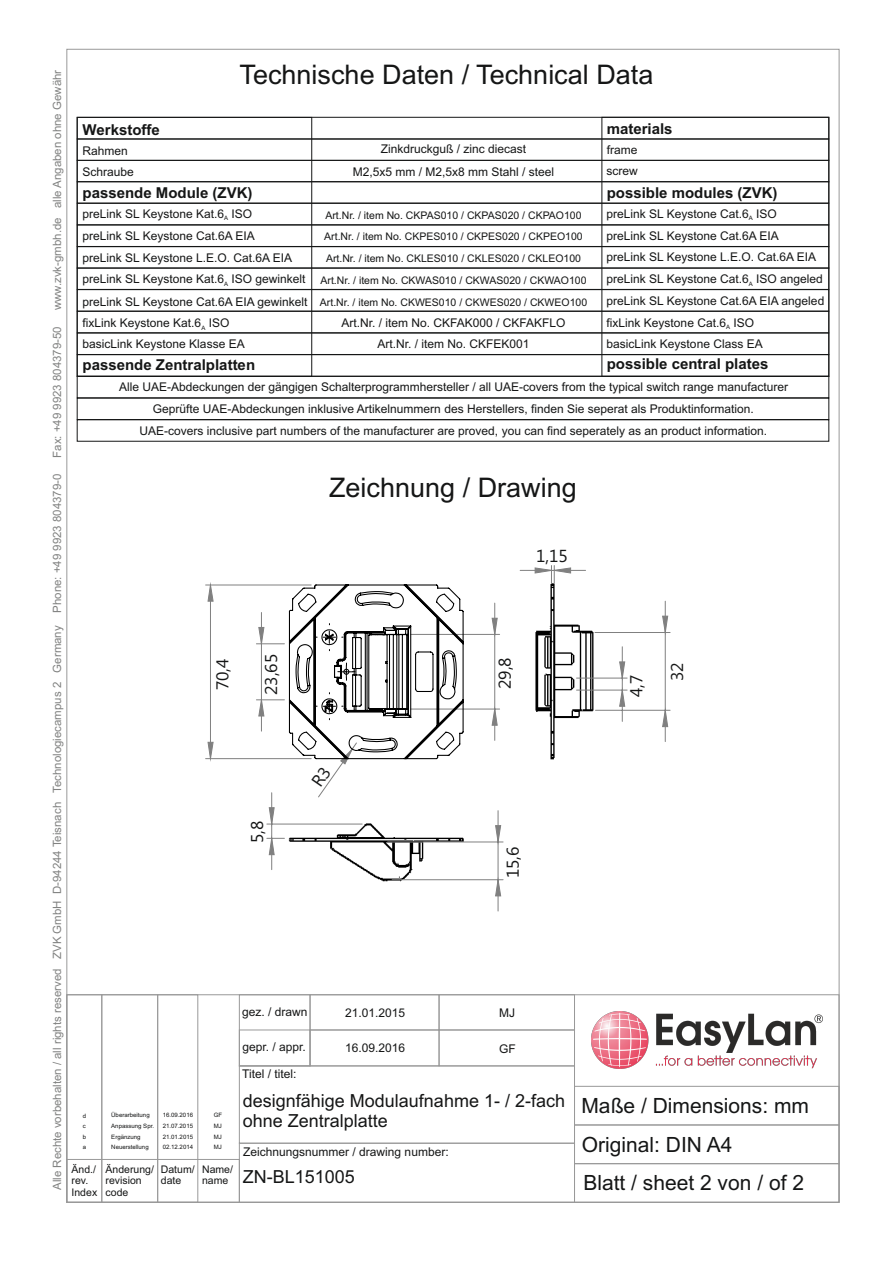
<style>
.page{position:relative;width:893px;height:1263px;background:#fff}
.page>*{position:absolute;margin:0;border:0;box-sizing:border-box;transform-origin:0 0}
.t1{font:27px "Arial";color:#151616}
.t2{font:21px/37.7px "Arial";color:#151616}
.t3{font:18px/20.1px "Arial";color:#151616}
.t4{font:17.4px "Ebrima";color:#151616}
.t5{font:17.1px "Ebrima";color:#151616}
.t6{font:700 15px "Arial";color:#151616}
.t7{font:12px/21.6px "Arial";color:#151616;text-align:center}
.t8{font:11.4px "Arial";color:#818281}
.t9{font:10.5px/11.7px "Arial";color:#151616}
.t10{font:6px "Arial";color:#151616}
.s1{font-size:12px}
</style>
<div class="page">
<div style="left:77px;top:117px;width:752px;height:22px;border:1px solid #151616"></div>
<div style="left:77px;top:160px;width:752px;height:22px;border:1px solid #151616"></div>
<div style="left:77px;top:181px;width:752px;height:23px;border:1px solid #151616"></div>
<div style="left:77px;top:203px;width:752px;height:22px;border:1px solid #151616"></div>
<div style="left:77px;top:246px;width:752px;height:23px;border:1px solid #151616"></div>
<div style="left:77px;top:267px;width:752px;height:23px;border:1px solid #151616"></div>
<div style="left:77px;top:376px;width:752px;height:22px;border:1px solid #151616"></div>
<hr style="left:206px;top:585px;width:105px;height:1px;background:#808080">
<hr style="left:206px;top:758px;width:105px;height:1px;background:#808080">
<hr style="left:595px;top:632px;width:75px;height:1px;background:#808080">
<hr style="left:595px;top:710px;width:75px;height:1px;background:#808080">
<hr style="left:498px;top:880px;width:1px;height:31px;background:#808080">
<hr style="left:520px;top:570px;width:31px;height:1px;background:#808080">
<hr style="left:554px;top:570px;width:32px;height:1px;background:#808080">
<svg style="left:208px;top:585px;width:460px;height:311px"></svg>
<svg style="left:534px;top:565px;width:37px;height:19px"></svg>
<div style="left:77px;top:419px;width:752px;height:23px;border:1px solid #151616"></div>
<div style="left:574px;top:1163px;width:265px;height:40px;border:1px solid #999"></div>
<div style="left:574px;top:1124px;width:265px;height:40px;border:1px solid #999"></div>
<div style="left:574px;top:1086px;width:265px;height:39px;border:1px solid #999"></div>
<div style="left:239px;top:1065px;width:336px;height:78px;border:1px solid #999"></div>
<div style="left:239px;top:1143px;width:336px;height:60px;border:1px solid #999"></div>
<div style="left:239px;top:994px;width:71px;height:72px;border:1px solid #999"></div>
<div style="left:239px;top:1029px;width:71px;height:37px;border:1px solid #999"></div>
<div style="left:310px;top:994px;width:129px;height:36px;border:1px solid #999"></div>
<div style="left:310px;top:1029px;width:129px;height:37px;border:1px solid #999"></div>
<div style="left:439px;top:994px;width:136px;height:36px;border:1px solid #999"></div>
<div style="left:439px;top:1029px;width:136px;height:37px;border:1px solid #999"></div>
<div style="left:66px;top:1159px;width:174px;height:44px;border:1px solid #999"></div>
<div style="left:66px;top:994px;width:36px;height:209px;border:1px solid #999"></div>
<div style="left:101px;top:994px;width:57px;height:209px;border:1px solid #999"></div>
<div style="left:157px;top:994px;width:41px;height:209px;border:1px solid #999"></div>
<img style="left:591px;top:1011px;width:231px;height:57px">
<div style="left:77px;top:289px;width:752px;height:23px;border:1px solid #151616"></div>
<div style="left:77px;top:311px;width:752px;height:22px;border:1px solid #151616"></div>
<div style="left:77px;top:354px;width:752px;height:23px;border:1px solid #151616"></div>
<svg style="left:256px;top:584px;width:209px;height:214px"></svg>
<p class="t8" style="left:53px;top:310px;width:242px;rotate:-90deg">www.zvk-gmbh.de alle Angaben ohne Gewähr</p>
<p class="t8" style="left:53px;top:458px;width:133px;rotate:-90deg">Fax: +49 9923 804379-50</p>
<p class="t8" style="left:53px;top:1190px;width:718px;rotate:-90deg">Alle Rechte vorbehalten / all rights reserved ZVK GmbH D-94244 Teisnach Technologiecampus 2 Germany Phone: +49 9923 804379-0</p>
<h1 class="t1" style="left:240px;top:64px;width:415px">Technische Daten / Technical Data</h1>
<p class="t6" style="left:83px;top:124px;width:79px">Werkstoffe</p>
<p class="t6" style="left:607px;top:123px;width:67px">materials</p>
<p class="t7" style="left:83px;top:162px;width:53px">Schraube</p>
<p class="t7" style="left:353px;top:162px;width:203px">M2,5x5 mm / M2,5x8 mm Stahl / steel</p>
<p class="t7" style="left:607px;top:161px;width:33px">screw</p>
<p class="t6" style="left:83px;top:187px;width:172px">passende Module (ZVK)</p>
<p class="t6" style="left:607px;top:188px;width:172px">possible modules (ZVK)</p>
<p class="t7" style="left:83px;top:204px;width:171px">preLink SL Keystone Kat.6<sub>A</sub> ISO</p>
<p class="t7" style="left:607px;top:204px;width:172px">preLink SL Keystone Cat.6 ISO</p>
<p class="t7" style="left:83px;top:141px;width:47px">Rahmen</p>
<p class="t7" style="left:381px;top:139px;width:147px">Zinkdruckguß / zinc diecast</p>
<p class="t7" style="left:607px;top:140px;width:32px">frame</p>
<p class="t9" style="left:325px;top:210px;width:258px">Art.Nr. / item No. CKPAS010 / CKPAS020 / CKPAO100</p>
<p class="t10" style="left:749px;top:216px;width:6px">A</p>
<p class="t7" style="left:83px;top:227px;width:174px">preLink SL Keystone Cat.6A EIA</p>
<p class="t9" style="left:324px;top:232px;width:260px">Art.Nr. / item No. CKPES010 / CKPES020 / CKPEO100</p>
<p class="t7" style="left:607px;top:226px;width:174px">preLink SL Keystone Cat.6A EIA</p>
<p class="t7" style="left:83px;top:248px;width:211px">preLink SL Keystone L.E.O. Cat.6A EIA</p>
<p class="t9" style="left:326px;top:253px;width:257px">Art.Nr. / item No. CKLES010 / CKLES020 / CKLEO100</p>
<p class="t7" style="left:607px;top:247px;width:211px">preLink SL Keystone L.E.O. Cat.6A EIA</p>
<p class="t10" style="left:224px;top:281px;width:6px">A</p>
<p class="t9" style="left:320px;top:276px;width:268px">Art.Nr. / item No. CKWAS010 / CKWAS020 / CKWAO100</p>
<p class="t7" style="left:607px;top:269px;width:218px">preLink SL Keystone Cat.6<sub>A</sub> ISO angeled</p>
<p class="t9" style="left:83px;top:297px;width:506px"><span class="s1">preLink SL Keystone Cat.6A EIA gewinkelt</span> Art.Nr. / item No. CKWES010 / CKWES020 / CKWEO100</p>
<p class="t7" style="left:607px;top:292px;width:219px">preLink SL Keystone Cat.6A EIA angeled</p>
<p class="t7" style="left:83px;top:269px;width:225px">preLink SL Keystone Kat.6 ISO gewinkelt</p>
<p class="t7" style="left:83px;top:313px;width:148px">fixLink Keystone Kat.6<sub>A</sub> ISO</p>
<p class="t7" style="left:341px;top:313px;width:226px">Art.Nr. / item No. CKFAK000 / CKFAKFLO</p>
<p class="t7" style="left:607px;top:313px;width:149px">fixLink Keystone Cat.6<sub>A</sub> ISO</p>
<p class="t6" style="left:83px;top:359px;width:174px">passende Zentralplatten</p>
<p class="t6" style="left:607px;top:358px;width:163px">possible central plates</p>
<p class="t7" style="left:83px;top:335px;width:164px">basicLink Keystone Klasse EA</p>
<p class="t7" style="left:377px;top:334px;width:154px">Art.Nr. / item No. CKFEK001</p>
<p class="t7" style="left:607px;top:334px;width:158px">basicLink Keystone Class EA</p>
<p class="t7" style="left:119px;top:377px;width:670px">Alle UAE-Abdeckungen der gängigen Schalterprogrammhersteller / all UAE-covers from the typical switch range manufacturer<br>Geprüfte UAE-Abdeckungen inklusive Artikelnummern des Herstellers, finden Sie seperat als Produktinformation.<br>UAE-covers inclusive part numbers of the manufacturer are proved, you can find seperately as an product information.</p>
<h1 class="t1" style="left:329px;top:477px;width:249px">Zeichnung / Drawing</h1>
<h3 class="t5" style="left:216px;top:690px;width:33px;rotate:-90deg">70,4</h3>
<h3 class="t5" style="left:265px;top:695px;width:43px;rotate:-90deg">23,65</h3>
<h3 class="t5" style="left:251px;top:843px;width:24px;rotate:-90deg">5,8</h3>
<h3 class="t4" style="left:536px;top:549px;width:33px">1,15</h3>
<h3 class="t5" style="left:498px;top:689px;width:33px;rotate:-90deg">29,8</h3>
<h3 class="t5" style="left:506px;top:878px;width:33px;rotate:-90deg">15,6</h3>
<h3 class="t4" style="left:630px;top:697px;width:24px;rotate:-90deg">4,7</h3>
<h3 class="t5" style="left:671px;top:681px;width:20px;rotate:-90deg">32</h3>
<p class="t10" style="left:83px;top:1113px;width:5px">d</p>
<p class="t10" style="left:111px;top:1113px;width:40px">Überarbeitung</p>
<p class="t10" style="left:163px;top:1113px;width:32px">16.09.2016</p>
<p class="t10" style="left:214px;top:1113px;width:10px">GF</p>
<p class="t10" style="left:83px;top:1124px;width:4px">c</p>
<p class="t10" style="left:83px;top:1135px;width:5px">b</p>
<p class="t10" style="left:111px;top:1123px;width:44px">Anpassung Spr.</p>
<p class="t10" style="left:111px;top:1134px;width:31px">Ergänzung</p>
<p class="t10" style="left:163px;top:1124px;width:32px">21.07.2015</p>
<p class="t10" style="left:163px;top:1135px;width:32px">21.01.2015</p>
<p class="t10" style="left:214px;top:1123px;width:10px">MJ</p>
<p class="t10" style="left:214px;top:1134px;width:10px">MJ</p>
<p class="t10" style="left:83px;top:1145px;width:5px">a</p>
<p class="t10" style="left:111px;top:1145px;width:39px">Neuerstellung</p>
<p class="t10" style="left:163px;top:1145px;width:32px">02.12.2014</p>
<p class="t10" style="left:214px;top:1145px;width:10px">MJ</p>
<p class="t9" style="left:72px;top:1164px;width:27px">Änd./ rev.<br>Index</p>
<p class="t9" style="left:106px;top:1164px;width:50px">Änderung/ revision code</p>
<p class="t9" style="left:161px;top:1164px;width:35px">Datum/ date</p>
<p class="t9" style="left:202px;top:1164px;width:32px">Name/ name</p>
<p class="t7" style="left:242px;top:1002px;width:67px">gez. / drawn</p>
<p class="t7" style="left:242px;top:1037px;width:65px">gepr. / appr.</p>
<p class="t7" style="left:345px;top:1003px;width:62px">21.01.2015</p>
<p class="t7" style="left:345px;top:1038px;width:62px">16.09.2016</p>
<p class="t7" style="left:499px;top:1003px;width:17px">MJ</p>
<p class="t7" style="left:499px;top:1038px;width:18px">GF</p>
<p class="t7" style="left:242px;top:1064px;width:56px">Titel / titel:</p>
<h3 class="t3" style="left:243px;top:1092px;width:324px">designfähige Modulaufnahme 1- / 2-fach ohne Zentralplatte</h3>
<p class="t7" style="left:243px;top:1142px;width:207px">Zeichnungsnummer / drawing number:</p>
<h3 class="t3" style="left:243px;top:1168px;width:114px">ZN-BL151005</h3>
<h2 class="t2" style="left:581px;top:1089px;width:229px">Maße / Dimensions: mm</h2>
<h2 class="t2" style="left:582px;top:1128px;width:224px">Original: DIN A4<br>Blatt / sheet 2 von / of 2</h2>
</div>
